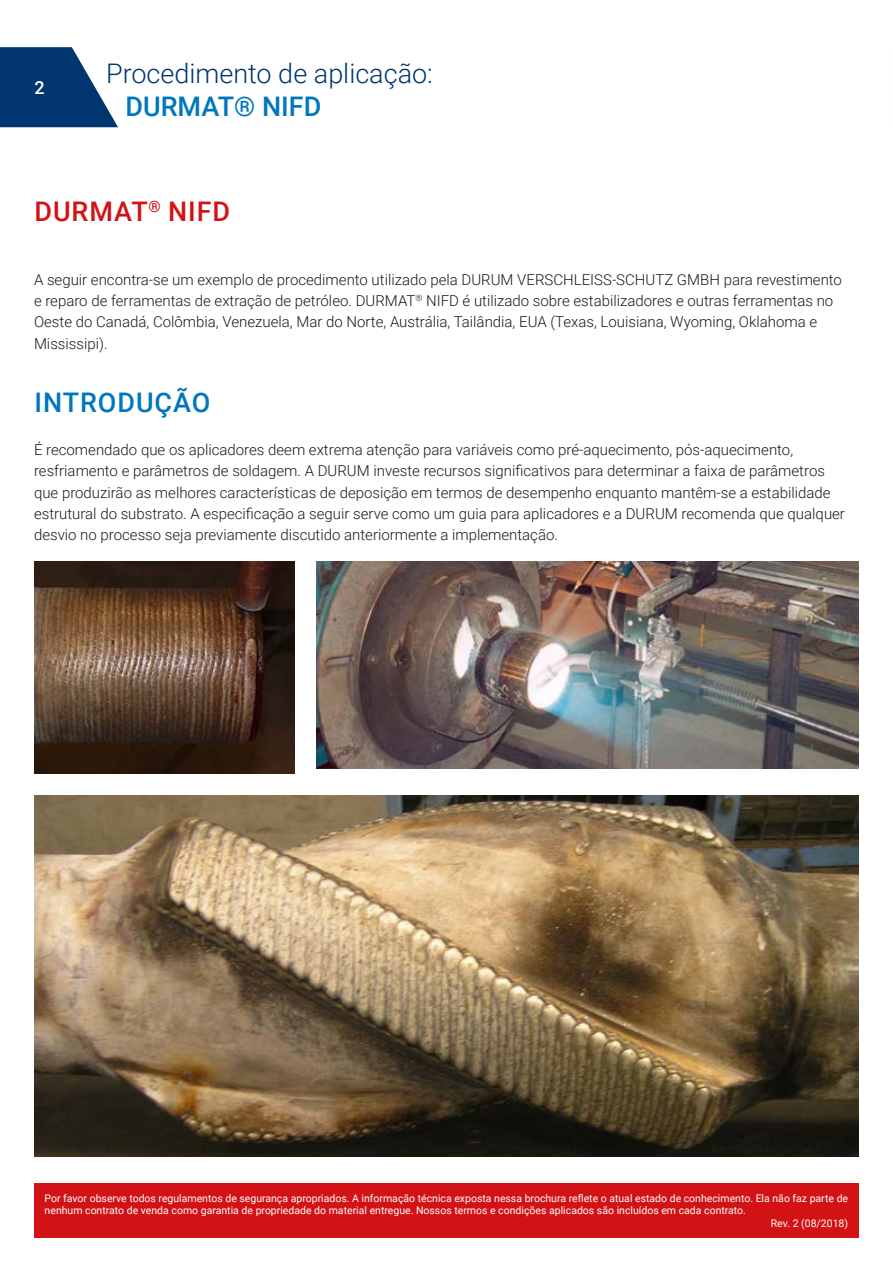
<style>
.page{position:relative;width:893px;height:1263px;background:#fff}
.page>*{position:absolute;margin:0;border:0;box-sizing:border-box;transform-origin:0 0}
.t1{font:300 27px "Roboto";color:#003570}
.t2{font:500 27px "Roboto";color:#0077bc}
.t3{font:500 27px "Roboto";letter-spacing:.035em;color:#d21214}
.t4{font:500 27px "Roboto";letter-spacing:.02em;color:#0077bc}
.t5{font:500 18px "Roboto";color:#fff}
.t6{font:300 15px/21.3px "Roboto";color:#1a1a18}
.t7{font:10.5px "Roboto";color:#fff}
</style>
<div class="page">
<div style="left:34px;top:1183px;width:825px;height:54px;background:#d21214"></div>
<svg style="left:0;top:47px;width:118px;height:80px"></svg>
<img style="left:34px;top:561px;width:261px;height:213px">
<img style="left:316px;top:561px;width:543px;height:208px">
<img style="left:34px;top:795px;width:825px;height:362px">
<p class="t5" style="left:34px;top:75px;width:12px">2</p>
<h1 class="t1" style="left:106px;top:55px;width:328px">Procedimento de aplicação:</h1>
<h1 class="t2" style="left:126px;top:87px;width:197px">DURMAT® NIFD</h1>
<h1 class="t3" style="left:34px;top:192px;width:197px">DURMAT<sup>®</sup> NIFD</h1>
<p class="t6" style="left:34px;top:268px;width:809px">A seguir encontra-se um exemplo de procedimento utilizado pela DURUM VERSCHLEISS-SCHUTZ GMBH para revestimento e reparo de ferramentas de extração de petróleo. DURMAT<sup>®</sup> NIFD é utilizado sobre estabilizadores e outras ferramentas no Oeste do Canadá, Colômbia, Venezuela, Mar do Norte, Austrália, Tailândia, EUA (Texas, Louisiana, Wyoming, Oklahoma e Mississipi).</p>
<h1 class="t4" style="left:34px;top:383px;width:177px">INTRODUÇÃO</h1>
<p class="t6" style="left:34px;top:438px;width:812px">É recomendado que os aplicadores deem extrema atenção para variáveis como pré-aquecimento, pós-aquecimento, resfriamento e parâmetros de soldagem. A DURUM investe recursos significativos para determinar a faixa de parâmetros que produzirão as melhores características de deposição em termos de desempenho enquanto mantêm-se a estabilidade estrutural do substrato. A especificação a seguir serve como um guia para aplicadores e a DURUM recomenda que qualquer desvio no processo seja previamente discutido anteriormente a implementação.</p>
<p class="t7" style="left:45px;top:1190px;width:805px">Por favor observe todos regulamentos de segurança apropriados. A informação técnica exposta nessa brochura reflete o atual estado de conhecimento. Ela não faz parte de</p>
<p class="t7" style="left:45px;top:1203px;width:703px">nenhum contrato de venda como garantia de propriedade do material entregue. Nossos termos e condições aplicados são incluídos em cada contrato.</p>
<p class="t7" style="left:771px;top:1216px;width:79px">Rev. 2 (08/2018)</p>
</div>
